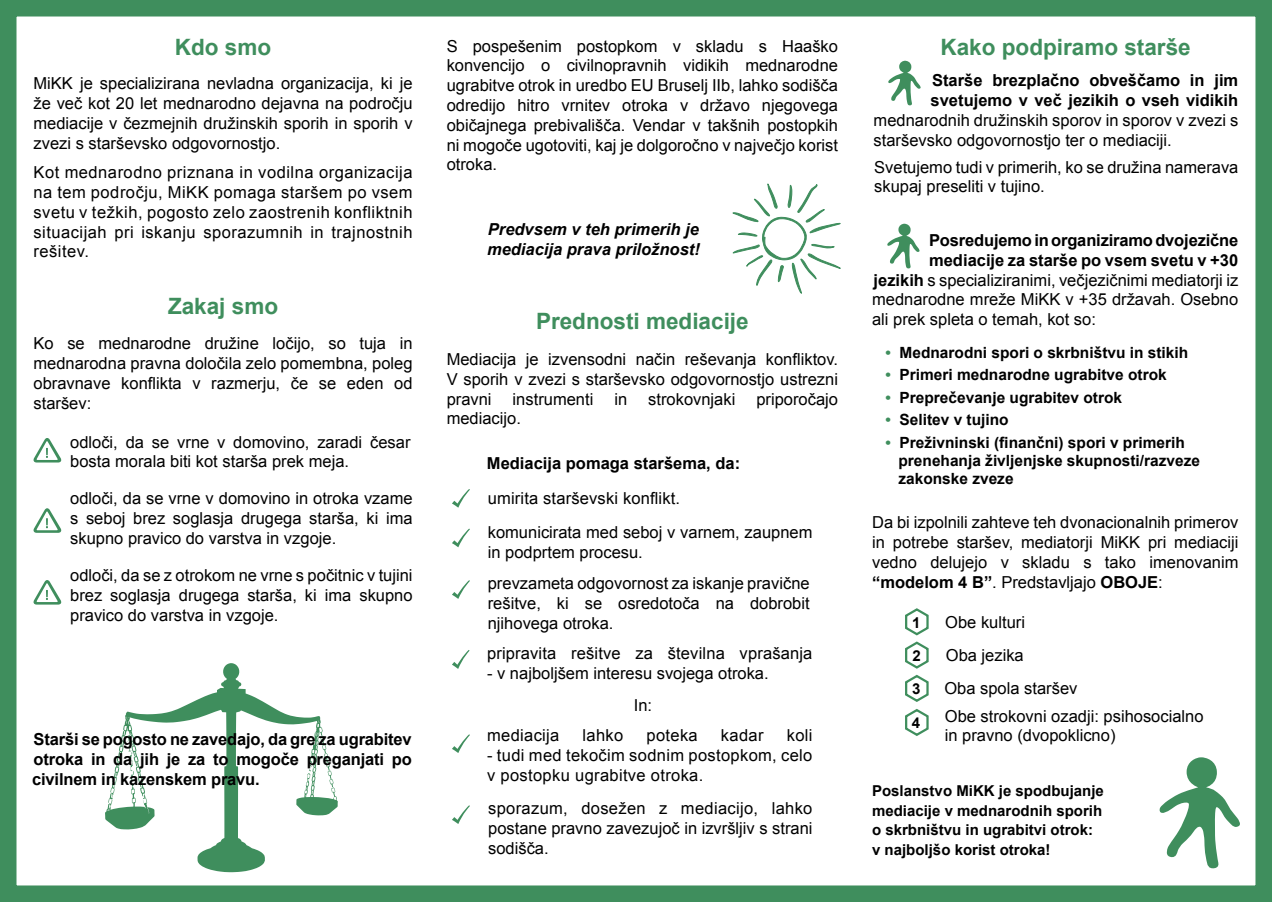
<style>
.page{position:relative;width:1272px;height:902px;background:#fff}
.page>*{position:absolute;margin:0;border:0;box-sizing:border-box;transform-origin:0 0}
.t1{font:700 22.5px "Arial";color:#3f8e5d}
.t2{font:16.5px/19.8px "Arial";color:#000;text-align:justify}
.t3{font:700 16.5px/19.8px "Arial";color:#000}
.t4{font:16.5px/19.8px "Arial";letter-spacing:.02em;color:#000}
.t5{font:italic 700 16.5px/19.8px "Arial";color:#000}
.t6{font:700 15.45px/18px "Arial";color:#000}
.t7{font:700 15px/19.5px "Arial";color:#000}
.s1{font-weight:700}
.s2{color:#3f8e5d}
</style>
<div class="page">
<div style="left:0;top:0;width:1271px;height:901px;border:16px solid #3f8e5d"></div>
<svg style="left:452px;top:489px;width:18px;height:18px"></svg>
<svg style="left:452px;top:528px;width:18px;height:19px"></svg>
<svg style="left:452px;top:580px;width:18px;height:18px"></svg>
<svg style="left:452px;top:650px;width:17px;height:18px"></svg>
<svg style="left:452px;top:734px;width:18px;height:19px"></svg>
<svg style="left:452px;top:805px;width:18px;height:18px"></svg>
<svg style="left:1159px;top:757px;width:81px;height:112px"></svg>
<svg style="left:905px;top:608px;width:24px;height:128px"></svg>
<svg style="left:732px;top:183px;width:108px;height:110px"></svg>
<svg style="left:887px;top:224px;width:33px;height:45px"></svg>
<svg style="left:888px;top:61px;width:33px;height:45px"></svg>
<svg style="left:105px;top:663px;width:233px;height:209px"></svg>
<svg style="left:108px;top:789px;width:6px;height:13px"></svg>
<svg style="left:129px;top:752px;width:6px;height:29px"></svg>
<svg style="left:123px;top:738px;width:7px;height:6px"></svg>
<svg style="left:307px;top:764px;width:6px;height:16px"></svg>
<svg style="left:33px;top:580px;width:29px;height:24px"></svg>
<svg style="left:33px;top:508px;width:29px;height:24px"></svg>
<svg style="left:33px;top:438px;width:29px;height:24px"></svg>
<h1 class="t1" style="left:175px;top:32px;width:98px">Kdo smo</h1>
<h1 class="t1" style="left:940px;top:32px;width:252px">Kako podpiramo starše</h1>
<p class="t2" style="left:446px;top:36px;width:393px">S pospešenim postopkom v skladu s Haaško konvencijo o civilnopravnih vidikih mednarodne ugrabitve otrok in uredbo EU Bruselj IIb, lahko sodišča odredijo hitro vrnitev otroka v državo njegovega običajnega prebivališča. Vendar v takšnih postopkih ni mogoče ugotoviti, kaj je dolgoročno v največjo korist otroka.</p>
<p class="t3" style="left:930px;top:71px;width:309px">Starše brezplačno obveščamo in jim svetujemo v več jezikih o vseh vidikih</p>
<p class="t2" style="left:873px;top:110px;width:366px">mednarodnih družinskih sporov in sporov v zvezi s starševsko odgovornostjo ter o mediaciji.</p>
<p class="t2" style="left:34px;top:74px;width:380px">MiKK je specializirana nevladna organizacija, ki je že več kot 20 let mednarodno dejavna na področju mediacije v čezmejnih družinskih sporih in sporih v zvezi s starševsko odgovornostjo.</p>
<p class="t2" style="left:874px;top:157px;width:366px">Svetujemo tudi v primerih, ko se družina namerava skupaj preseliti v tujino.</p>
<p class="t2" style="left:33px;top:163px;width:380px">Kot mednarodno priznana in vodilna organizacija na tem področju, MiKK pomaga staršem po vsem svetu v težkih, pogosto zelo zaostrenih konfliktnih situacijah pri iskanju sporazumnih in trajnostnih rešitev.</p>
<p class="t5" style="left:487px;top:220px;width:214px">Predvsem v teh primerih je mediacija prava priložnost!</p>
<p class="t3" style="left:929px;top:231px;width:311px">Posredujemo in organiziramo dvojezične</p>
<p class="t3" style="left:929px;top:250px;width:310px">mediacije za starše po vsem svetu v +30</p>
<p class="t2" style="left:873px;top:270px;width:366px"><span class="s1">jezikih</span> s specializiranimi, večjezičnimi mediatorji iz</p>
<p class="t2" style="left:872px;top:290px;width:367px">mednarodne mreže MiKK v +35 državah. Osebno</p>
<p class="t2" style="left:872px;top:309px;width:225px">ali prek spleta o temah, kot so:</p>
<h1 class="t1" style="left:168px;top:291px;width:112px">Zakaj smo</h1>
<h1 class="t1" style="left:536px;top:306px;width:214px">Prednosti mediacije</h1>
<p class="t2" style="left:33px;top:334px;width:380px">Ko se mednarodne družine ločijo, so tuja in mednarodna pravna določila zelo pomembna, poleg obravnave konflikta v razmerju, če se eden od staršev:</p>
<p class="t2" style="left:70px;top:432px;width:342px">odloči, da se vrne v domovino, zaradi česar bosta morala biti kot starša prek meja.</p>
<p class="t2" style="left:70px;top:489px;width:344px">odloči, da se vrne v domovino in otroka vzame s seboj brez soglasja drugega starša, ki ima skupno pravico do varstva in vzgoje.</p>
<p class="t2" style="left:70px;top:565px;width:344px">odloči, da se z otrokom ne vrne s počitnic v tujini brez soglasja drugega starša, ki ima skupno pravico do varstva in vzgoje.</p>
<p class="t3" style="left:32px;top:730px;width:381px;text-align:justify">Starši se pogosto ne zavedajo, da gre za ugrabitev otroka in da jih je za to mogoče preganjati po civilnem in kazenskem pravu.</p>
<p class="t2" style="left:446px;top:349px;width:393px">Mediacija je izvensodni način reševanja konfliktov.<br>V sporih v zvezi s starševsko odgovornostjo ustrezni pravni</p>
<p class="t2" style="left:512px;top:389px;width:82px">instrumenti</p>
<p class="t2" style="left:614px;top:389px;width:14px">in</p>
<p class="t2" style="left:648px;top:389px;width:89px">strokovnjaki</p>
<p class="t2" style="left:756px;top:389px;width:83px">priporočajo</p>
<p class="t2" style="left:446px;top:409px;width:76px">mediacijo.</p>
<p class="t3" style="left:487px;top:453px;width:255px">Mediacija pomaga staršema, da:</p>
<p class="t2" style="left:488px;top:481px;width:326px;line-height:33.6px">umirita starševski konflikt.<br>komunicirata med seboj v varnem, zaupnem</p>
<p class="t2" style="left:488px;top:536px;width:323px;line-height:31.8px">in podprtem procesu.<br>prevzameta odgovornost za iskanje pravične</p>
<p class="t2" style="left:488px;top:593px;width:323px">rešitve, ki se osredotoča na dobrobit njihovega otroka.</p>
<p class="t2" style="left:487px;top:643px;width:327px">pripravita rešitve za številna vprašanja</p>
<p class="t2" style="left:487px;top:663px;width:283px">- v najboljšem interesu svojega otroka.</p>
<p class="t2" style="left:634px;top:695px;width:20px">In:</p>
<p class="t4" style="left:487px;top:725px;width:74px">mediacija</p>
<p class="t2" style="left:582px;top:725px;width:42px">lahko</p>
<p class="t2" style="left:646px;top:725px;width:53px">poteka</p>
<p class="t2" style="left:721px;top:725px;width:44px">kadar</p>
<p class="t2" style="left:786px;top:725px;width:27px">koli</p>
<p class="t4" style="left:487px;top:745px;width:327px">- tudi med tekočim sodnim postopkom, celo v postopku ugrabitve otroka.</p>
<p class="t2" style="left:488px;top:798px;width:326px">sporazum, dosežen z mediacijo, lahko postane pravno zavezujoč in izvršljiv s strani sodišča.</p>
<p class="t6" style="left:885px;top:343px;width:304px"><span class="s2">•</span> Mednarodni spori o skrbništvu in stikih</p>
<p class="t6" style="left:885px;top:366px;width:283px"><span class="s2">•</span> Primeri mednarodne ugrabitve otrok</p>
<p class="t6" style="left:885px;top:388px;width:238px"><span class="s2">•</span> Preprečevanje ugrabitev otrok</p>
<p class="t6" style="left:885px;top:411px;width:125px"><span class="s2">•</span> Selitev v tujino</p>
<p class="t6" style="left:898px;top:433px;width:303px;text-indent:-13px"><span class="s2">•</span> Preživninski (finančni) spori v primerih prenehanja življenjske skupnosti/razveze zakonske zveze</p>
<p class="t2" style="left:872px;top:513px;width:368px">Da bi izpolnili zahteve teh dvonacionalnih primerov in potrebe staršev, mediatorji MiKK pri mediaciji vedno delujejo v skladu s tako imenovanim <span class="s1">“modelom 4 B”</span>. Predstavljajo <span class="s1">OBOJE</span>:</p>
<p class="t7" style="left:912px;top:613px;width:10px">1</p>
<p class="t2" style="left:945px;top:612px;width:81px">Obe kulturi</p>
<p class="t7" style="left:912px;top:646px;width:10px">2</p>
<p class="t2" style="left:945px;top:645px;width:79px">Oba jezika</p>
<p class="t7" style="left:912px;top:679px;width:10px">3</p>
<p class="t2" style="left:944px;top:675px;width:261px;line-height:27.2px">Oba spola staršev<br>Obe strokovni ozadji: psihosocialno</p>
<p class="t2" style="left:944px;top:725px;width:172px">in pravno (dvopoklicno)</p>
<p class="t7" style="left:911px;top:713px;width:10px">4</p>
<p class="t7" style="left:872px;top:781px;width:233px">Poslanstvo MiKK je spodbujanje mediacije v mednarodnih sporih o skrbništvu in ugrabitvi otrok: v najboljšo korist otroka!</p>
</div>
